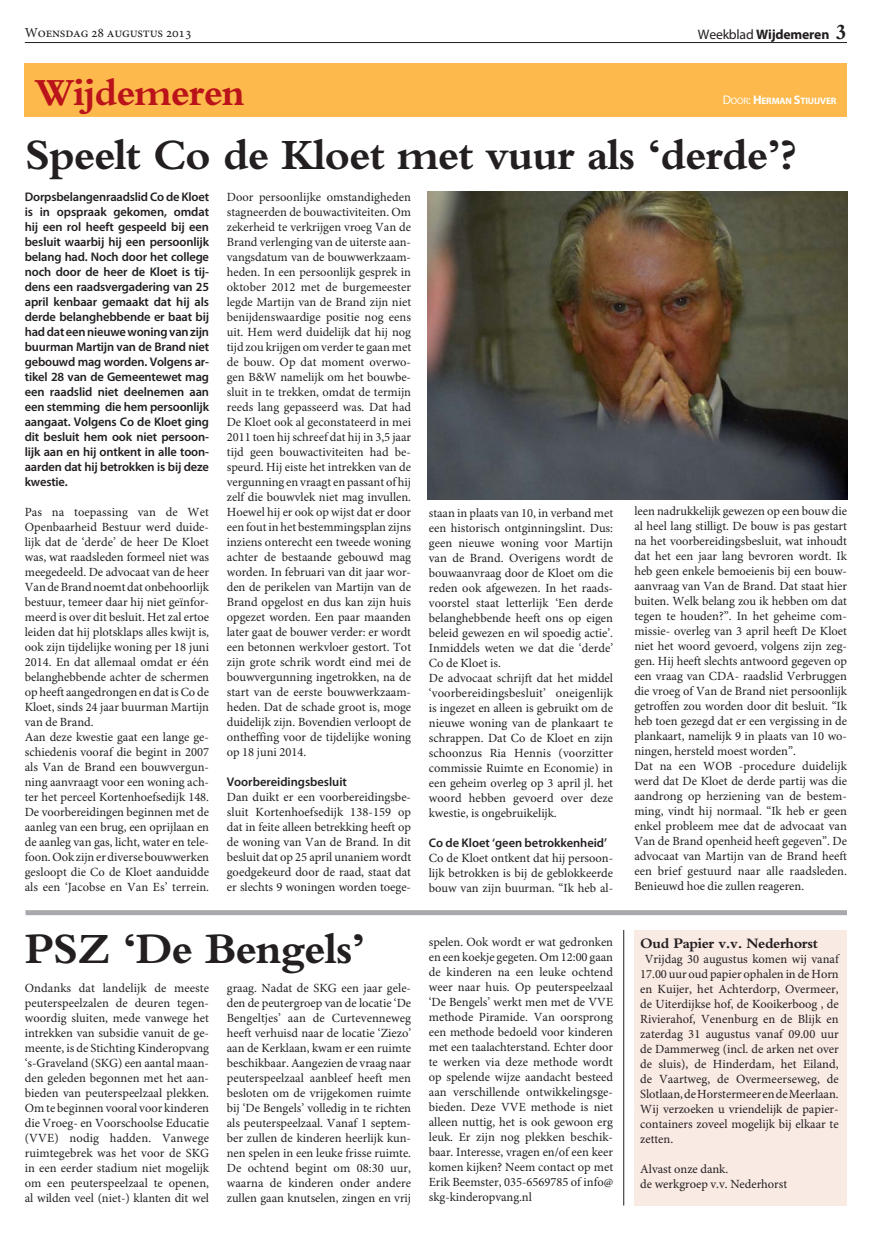
<style>
.page{position:relative;width:886px;height:1241px;background:#fff}
.page>*{position:absolute;margin:0;border:0;box-sizing:border-box;transform-origin:0 0}
.t1{font:700 45px "Bembo";letter-spacing:-.025em;color:#231f20}
.t2{font:700 40px "Bembo";letter-spacing:-.025em;color:#ba1319}
.t3{font:700 15px "Bembo";letter-spacing:-.025em;color:#231f20}
.t4{font:700 13.75px "Myriad Pro";letter-spacing:-.015em;color:#231f20}
.t5{font:13.75px "Minion Pro";letter-spacing:-.015em;color:#231f20}
.t6{font:12.5px/15px "Minion Pro";letter-spacing:-.005em;color:#231f20;text-align:justify}
.t7{font:600 12.5px/15px "Myriad Pro";letter-spacing:-.005em;color:#231f20;text-align:justify}
.t8{font:700 9.38px "Myriad Pro";letter-spacing:-.02em;color:#fff}
.s1{font-weight:400}
.s2{font-family:"Bembo";font-size:22.5px}
.s3{font-weight:400;font-size:12.5px}
.s4{font-size:12.5px}
</style>
<div class="page">
<hr style="left:25px;top:42px;width:822px;height:1px;background:#231f20">
<div style="left:25px;top:64px;width:822px;height:53px;background:#fdb94c"></div>
<div style="left:25px;top:910px;width:822px;height:5px;background:#a7a9ac"></div>
<img style="left:427px;top:191px;width:420px;height:309px">
<div style="left:634px;top:929px;width:213px;height:276px;background:#f9eae4"></div>
<hr style="left:623px;top:929px;width:1px;height:276px;background:#231f20">
<p class="t5" style="left:25px;top:27px;width:65px">Woensdag</p>
<p class="t5" style="left:107px;top:27px;width:58px">augustus</p>
<p class="t4" style="left:698px;top:29px;width:151px"><span class="s1">Weekblad</span> Wijdemeren <span class="s2">3</span></p>
<h2 class="t2" style="left:35px;top:78px;width:212px">Wijdemeren</h2>
<p class="t8" style="left:723px;top:97px;width:115px"><span class="s3">D</span><span class="s1">OOR</span><span class="s3">:</span> <span class="s4">H</span>ERMAN <span class="s4">S</span>TIUIJVER</p>
<h1 class="t1" style="left:25px;top:139px;width:773px">Speelt Co de Kloet met vuur als ‘derde’?</h1>
<p class="t7" style="left:25px;top:190px;width:186px">Dorpsbelangenraadslid Co de Kloet is in opspraak gekomen, omdat hij een rol heeft gespeeld bij een besluit waarbij hij een persoonlijk belang had. Noch door het college noch door de heer de Kloet is tij&shy;dens een raadsvergadering van 25 april kenbaar gemaakt dat hij als derde belanghebbende er baat bij had dat een nieuwe woning van zijn buurman Martijn van de Brand niet gebouwd mag worden. Volgens ar&shy;tikel 28 van de Gemeentewet mag een raadslid niet deelnemen aan een stemming die hem persoonlijk aangaat. Volgens Co de Kloet ging dit besluit hem ook niet persoon&shy;lijk aan en hij ontkent in alle toon&shy;aarden dat hij betrokken is bij deze kwestie.</p>
<p class="t6" style="left:25px;top:505px;width:186px;text-align:left">Pas na toepassing van de Wet Openbaarheid Bestuur werd duide&shy;lijk dat de ‘derde’ de heer De Kloet was, wat raadsleden formeel niet was meegedeeld. De advocaat van de heer Van de Brand noemt dat onbehoorlijk bestuur, temeer daar hij niet geïnfor&shy;meerd is over dit besluit. Het zal ertoe leiden dat hij plotsklaps alles kwijt is, ook zijn tijdelijke woning per 18 juni 2014. En dat allemaal omdat er één belanghebbende achter de schermen op heeft aangedrongen en dat is Co de Kloet, sinds 24 jaar buurman Martijn van de Brand.<br>Aan deze kwestie gaat een lange ge&shy;schiedenis vooraf die begint in 2007 als Van de Brand een bouwvergun&shy;ning aanvraagt voor een woning ach&shy;ter het perceel Kortenhoefsedijk 148.<br>De voorbereidingen beginnen met de aanleg van een brug, een oprijlaan en de aanleg van gas, licht, water en tele&shy;foon. Ook zijn er diverse bouwwerken gesloopt die Co de Kloet aanduidde als een ‘Jacobse en Van Es’ terrein.</p>
<p class="t6" style="left:227px;top:190px;width:186px">Door persoonlijke omstandigheden stagneerden de bouwactiviteiten. Om zekerheid te verkrijgen vroeg Van de Brand verlenging van de uiterste aan&shy;vangsdatum van de bouwwerkzaam&shy;heden. In een persoonlijk gesprek in oktober 2012 met de burgemeester legde Martijn van de Brand zijn niet benijdenswaardige positie nog eens uit. Hem werd duidelijk dat hij nog tijd zou krijgen om verder te gaan met de bouw. Op dat moment overwo&shy;gen B&amp;W namelijk om het bouwbe&shy;sluit in te trekken, omdat de termijn reeds lang gepasseerd was. Dat had De Kloet ook al geconstateerd in mei 2011 toen hij schreef dat hij in 3,5 jaar tijd geen bouwactiviteiten had be&shy;speurd. Hij eiste het intrekken van de vergunning en vraagt en passant of hij zelf die bouwvlek niet mag invullen.<br>Hoewel hij er ook op wijst dat er door een fout in het bestemmingsplan zijns inziens onterecht een tweede woning achter de bestaande gebouwd mag worden. In februari van dit jaar wor&shy;den de perikelen van Martijn van de Brand opgelost en dus kan zijn huis opgezet worden. Een paar maanden later gaat de bouwer verder: er wordt een betonnen werkvloer gestort. Tot zijn grote schrik wordt eind mei de bouwvergunning ingetrokken, na de start van de eerste bouwwerkzaam&shy;heden. Dat de schade groot is, moge duidelijk zijn. Bovendien verloopt de ontheffing voor de tijdelijke woning op 18 juni 2014.</p>
<p class="t7" style="left:227px;top:775px;width:122px">Voorbereidingsbesluit</p>
<p class="t6" style="left:227px;top:790px;width:186px">Dan duikt er een voorbereidingsbe&shy;sluit Kortenhoefsedijk 138-159 op dat in feite alleen betrekking heeft op de woning van Van de Brand. In dit besluit dat op 25 april unaniem wordt goedgekeurd door de raad, staat dat er slechts 9 woningen worden toege-</p>
<h1 class="t1" style="left:25px;top:932px;width:342px">PSZ ‘De Bengels’</h1>
<p class="t6" style="left:25px;top:981px;width:186px">Ondanks dat landelijk de meeste peuterspeelzalen de deuren tegen&shy;woordig sluiten, mede vanwege het intrekken van subsidie vanuit de ge&shy;meente, is de Stichting Kinderopvang ‘s-Graveland (SKG) een aantal maan&shy;den geleden begonnen met het aan&shy;bieden van peuterspeelzaal plekken.<br>Om te beginnen vooral voor kinderen die Vroeg- en Voorschoolse Educatie (VVE) nodig hadden. Vanwege ruimtegebrek was het voor de SKG in een eerder stadium niet mogelijk om een peuterspeelzaal te openen, al wilden veel (niet-) klanten dit wel</p>
<p class="t6" style="left:227px;top:981px;width:186px">graag. Nadat de SKG een jaar gele&shy;den de peutergroep van de locatie ‘De Bengeltjes’ aan de Curtevenneweg heeft verhuisd naar de locatie ‘Ziezo’ aan de Kerklaan, kwam er een ruimte beschikbaar. Aangezien de vraag naar peuterspeelzaal aanbleef heeft men besloten om de vrijgekomen ruimte bij ‘De Bengels’ volledig in te richten als peuterspeelzaal. Vanaf 1 septem&shy;ber zullen de kinderen heerlijk kun&shy;nen spelen in een leuke frisse ruimte.<br>De ochtend begint om 08:30 uur, waarna de kinderen onder andere zullen gaan knutselen, zingen en vrij</p>
<p class="t6" style="left:429px;top:506px;width:186px;text-align:left">staan in plaats van 10, in verband met een historisch ontginningslint. Dus: geen nieuwe woning voor Martijn van de Brand. Overigens wordt de bouwaanvraag door de Kloet om die reden ook afgewezen. In het raads&shy;voorstel staat letterlijk ‘Een derde belanghebbende heeft ons op eigen beleid gewezen en wil spoedig actie’.<br>Inmiddels weten we dat die ‘derde’ Co de Kloet is.<br>De advocaat schrijft dat het middel ‘voorbereidingsbesluit’ oneigenlijk is ingezet en alleen is gebruikt om de nieuwe woning van de plankaart te schrappen. Dat Co de Kloet en zijn schoonzus Ria Hennis (voorzitter commissie Ruimte en Economie) in een geheim overleg op 3 april jl. het woord hebben gevoerd over deze kwestie, is ongebruikelijk.</p>
<p class="t7" style="left:429px;top:836px;width:180px">Co de Kloet ‘geen betrokkenheid’</p>
<p class="t6" style="left:429px;top:851px;width:186px">Co de Kloet ontkent dat hij persoon&shy;lijk betrokken is bij de geblokkeerde bouw van zijn buurman. “Ik heb al-</p>
<p class="t6" style="left:429px;top:935px;width:186px">spelen. Ook wordt er wat gedronken en een koekje gegeten. Om 12:00 gaan de kinderen na een leuke ochtend weer naar huis. Op peuterspeelzaal ‘De Bengels’ werkt men met de VVE methode Piramide. Van oorsprong een methode bedoeld voor kinderen met een taalachterstand. Echter door te werken via deze methode wordt op spelende wijze aandacht besteed aan verschillende ontwikkelingsge&shy;bieden. Deze VVE methode is niet alleen nuttig, het is ook gewoon erg leuk. Er zijn nog plekken beschik&shy;baar. Interesse, vragen en/of een keer komen kijken? Neem contact op met Erik Beemster, 035-6569785 of info@ skg-kinderopvang.nl</p>
<p class="t6" style="left:634px;top:504px;width:214px;text-align:left">leen nadrukkelijk gewezen op een bouw die al heel lang stilligt. De bouw is pas gestart na het voorbereidingsbesluit, wat inhoudt dat het een jaar lang bevroren wordt. Ik heb geen enkele bemoeienis bij een bouw&shy;aanvraag van Van de Brand. Dat staat hier buiten. Welk belang zou ik hebben om dat tegen te houden?”. In het geheime com&shy;missie- overleg van 3 april heeft De Kloet niet het woord gevoerd, volgens zijn zeg&shy;gen. Hij heeft slechts antwoord gegeven op een vraag van CDA- raadslid Verbruggen die vroeg of Van de Brand niet persoonlijk getroffen zou worden door dit besluit. “Ik heb toen gezegd dat er een vergissing in de plankaart, namelijk 9 in plaats van 10 wo&shy;ningen, hersteld moest worden”.<br>Dat na een WOB -procedure duidelijk werd dat De Kloet de derde partij was die aandrong op herziening van de bestem&shy;ming, vindt hij normaal. “Ik heb er geen enkel probleem mee dat de advocaat van Van de Brand openheid heeft gegeven”. De advocaat van Martijn van de Brand heeft een brief gestuurd naar alle raadsleden.<br>Benieuwd hoe die zullen reageren.</p>
<p class="t3" style="left:640px;top:937px;width:179px">Oud Papier v.v. Nederhorst</p>
<p class="t6" style="left:640px;top:952px;width:200px;text-indent:4px">Vrijdag 30 augustus komen wij vanaf 17.00 uur oud papier ophalen in de Horn en Kuijer, het Achterdorp, Overmeer, de Uiterdijkse hof, de Kooikerboog , de Rivierahof, Venenburg en de Blijk en zaterdag 31 augustus vanaf 09.00 uur de Dammerweg (incl. de arken net over de sluis), de Hinderdam, het Eiland, de Vaartweg, de Overmeerseweg, de Slotlaan, de Horstermeer en de Meerlaan.<br>Wij verzoeken u vriendelijk de papier&shy;containers zoveel mogelijk bij elkaar te zetten.</p>
<p class="t6" style="left:640px;top:1162px;width:148px">Alvast onze dank.<br>de werkgroep v.v. Nederhorst</p>
</div>
